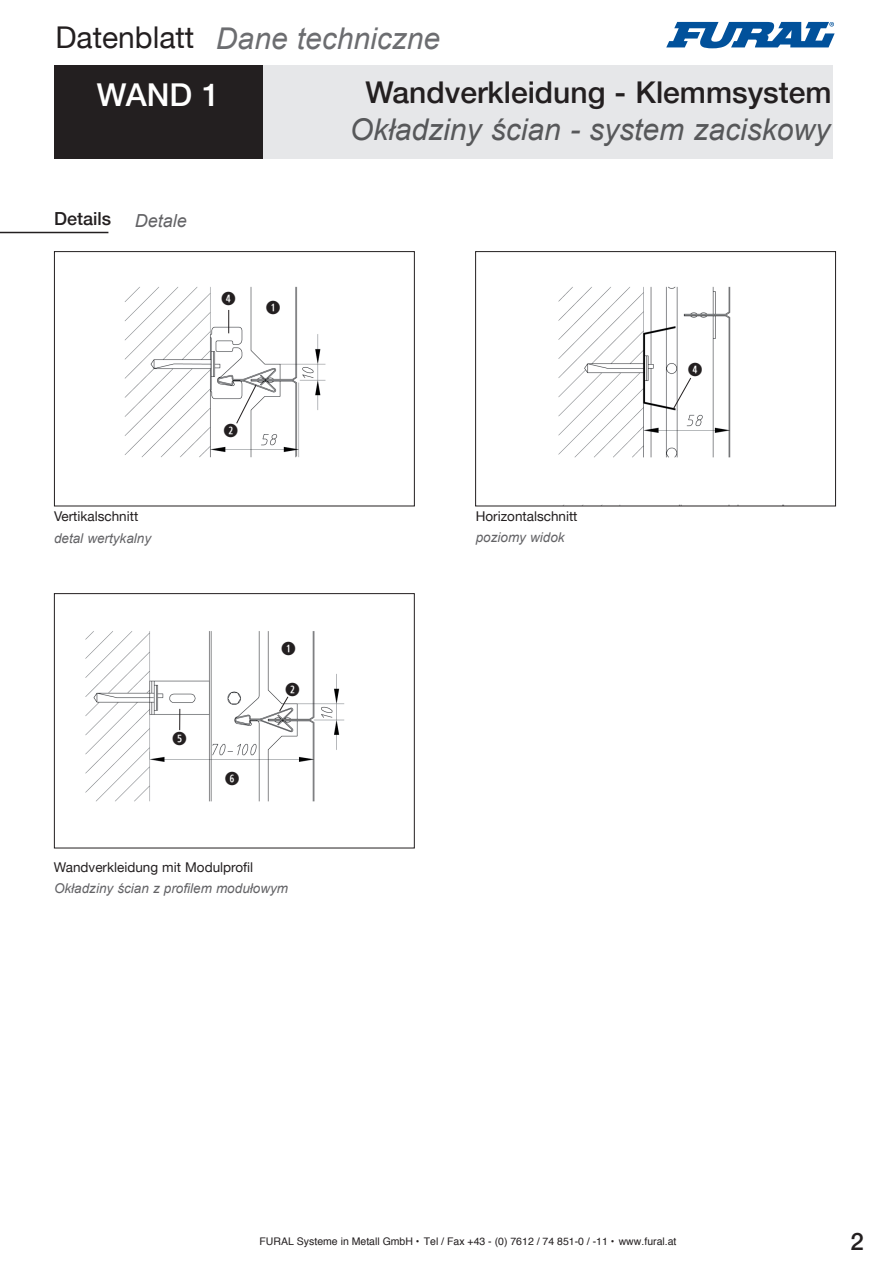
<style>
.page{position:relative;width:893px;height:1263px;background:#fff}
.page>*{position:absolute;margin:0;border:0;box-sizing:border-box;transform-origin:0 0}
.t1{font:500 31.5px "Helvetica Neue LT";color:#fff}
.t2{font:italic 30px "Arial";color:#57585a}
.t3{font:500 30px "Helvetica Neue LT";color:#231f20}
.t4{font:italic 30px "Arial";color:#6c6d70}
.t5{font:30px "Helvetica Neue LT";color:#231f20}
.t6{font:500 24px "Helvetica Neue LT";color:#231f20}
.t7{font:700 18px "Combi Numerals";color:#231f20}
.t8{font:500 18px "Helvetica Neue LT";color:#231f20}
.t9{font:italic 18px "Arial";color:#636366}
.t10{font:13.5px "Helvetica Neue LT";color:#231f20}
.t11{font:italic 13.5px "Arial";color:#636366}
.t12{font:10.5px "Helvetica";color:#231f20}
</style>
<div class="page">
<hr style="left:0;top:232px;width:108px;height:1px;background:#231f20">
<svg style="left:666px;top:22px;width:169px;height:26px"></svg>
<div style="left:244px;top:66px;width:589px;height:93px;background:#e6e7e9"></div>
<img style="left:124px;top:286px;width:202px;height:172px">
<div style="left:54px;top:251px;width:361px;height:255px;border:1px solid #231f20"></div>
<img style="left:558px;top:286px;width:173px;height:172px">
<div style="left:475px;top:251px;width:361px;height:255px;border:1px solid #231f20"></div>
<img style="left:85px;top:631px;width:260px;height:171px">
<div style="left:54px;top:593px;width:361px;height:255px;border:1px solid #231f20"></div>
<svg style="left:673px;top:377px;width:19px;height:33px"></svg>
<svg style="left:236px;top:384px;width:21px;height:40px"></svg>
<svg style="left:228px;top:310px;width:1px;height:23px"></svg>
<svg style="left:279px;top:696px;width:10px;height:16px"></svg>
<svg style="left:179px;top:709px;width:1px;height:21px"></svg>
<div style="left:54px;top:66px;width:208px;height:93px;background:#231f20"></div>
<h2 class="t5" style="left:55px;top:20px;width:140px">Datenblatt</h2>
<h2 class="t4" style="left:216px;top:19px;width:226px">Dane techniczne</h2>
<h1 class="t1" style="left:97px;top:76px;width:124px">WAND 1</h1>
<h3 class="t8" style="left:54px;top:208px;width:59px">Details</h3>
<h3 class="t9" style="left:135px;top:209px;width:54px">Detale</h3>
<h3 class="t7" style="left:221px;top:292px;width:16px">R</h3>
<h3 class="t7" style="left:266px;top:301px;width:16px">Q</h3>
<h3 class="t7" style="left:223px;top:424px;width:16px">W</h3>
<h2 class="t3" style="left:365px;top:75px;width:468px">Wandverkleidung - Klemmsystem</h2>
<h2 class="t2" style="left:350px;top:110px;width:482px">Okładziny ścian - system zaciskowy</h2>
<h3 class="t7" style="left:688px;top:362px;width:16px">R</h3>
<p class="t10" style="left:54px;top:508px;width:86px">Vertikalschnitt</p>
<p class="t10" style="left:476px;top:508px;width:103px">Horizontalschnitt</p>
<p class="t11" style="left:54px;top:529px;width:99px">detal wertykalny</p>
<h3 class="t7" style="left:172px;top:732px;width:16px">T</h3>
<h3 class="t7" style="left:225px;top:772px;width:16px">Y</h3>
<h3 class="t7" style="left:281px;top:641px;width:16px">Q</h3>
<h3 class="t7" style="left:285px;top:683px;width:16px">W</h3>
<p class="t10" style="left:54px;top:859px;width:201px">Wandverkleidung mit Modulprofil</p>
<p class="t11" style="left:54px;top:880px;width:236px">Okładziny ścian z profilem modułowym</p>
<p class="t11" style="left:476px;top:529px;width:90px">poziomy widok</p>
<p class="t12" style="left:260px;top:1235px;width:418px">FURAL Systeme in Metall GmbH • Tel / Fax +43 - (0) 7612 / 74 851-0 / -11 • www.fural.at</p>
<h3 class="t6" style="left:850px;top:1227px;width:15px">2</h3>
</div>
